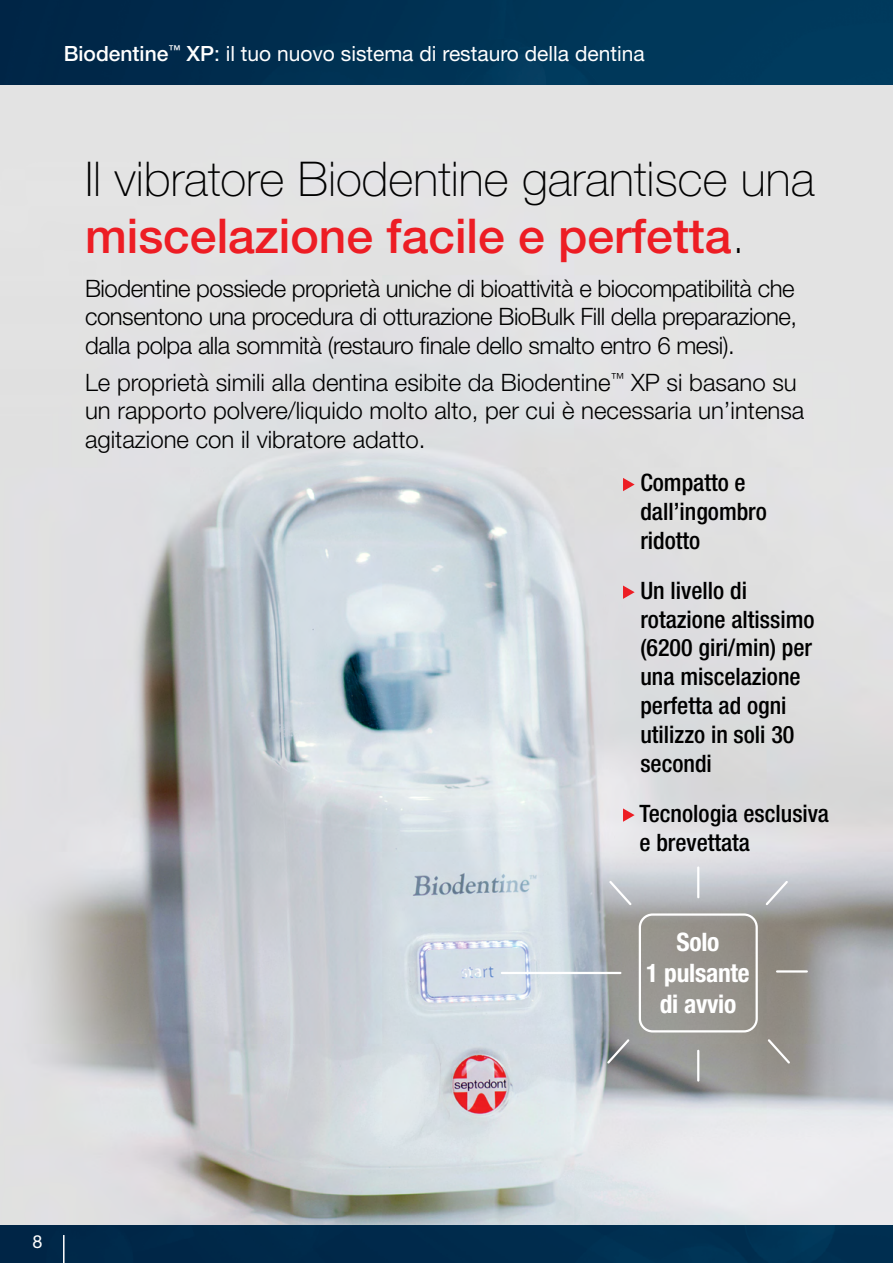
<style>
.page{position:relative;width:893px;height:1263px;background:#fff}
.page>*{position:absolute;margin:0;border:0;box-sizing:border-box;transform-origin:0 0}
.t1{font:100 48px/57px "Helvetica Neue LT Std";color:#000}
.t2{font:700 condensed 25.5px/30.6px "Helvetica Neue LT Std";letter-spacing:-.01em;color:#fff;text-align:center}
.t3{font:300 24px/28.5px "Helvetica Neue LT Std";color:#000;text-align:justify}
.t4{font:500 condensed 24px/28.8px "Helvetica Neue LT Std";color:#000}
.t5{font:21px "Helvetica Neue LT Std";color:#fff}
.t6{font:18px "Helvetica Neue LT Std";color:#fff}
.s1{font-weight:500}
.s2{font-weight:500;color:#ed1d24}
</style>
<div class="page">
<img style="left:0;top:0;width:893px;height:1263px">
<div style="left:639px;top:913px;width:119px;height:119px;border:2px solid #fff;border-radius:13px"></div>
<hr style="left:502px;top:972px;width:118px;height:2px;background:#fff">
<hr style="left:697px;top:867px;width:2px;height:30px;background:#fff">
<hr style="left:777px;top:970px;width:30px;height:2px;background:#fff">
<svg style="left:764px;top:879px;width:26px;height:28px"></svg>
<svg style="left:607px;top:879px;width:26px;height:28px"></svg>
<hr style="left:697px;top:1051px;width:2px;height:29px;background:#fff">
<svg style="left:605px;top:1037px;width:26px;height:29px"></svg>
<svg style="left:766px;top:1037px;width:26px;height:29px"></svg>
<hr style="left:63px;top:1235px;width:2px;height:28px;background:#fff">
<svg style="left:623px;top:478px;width:12px;height:13px"></svg>
<svg style="left:623px;top:585px;width:12px;height:14px"></svg>
<svg style="left:623px;top:808px;width:12px;height:14px"></svg>
<p class="t5" style="left:64px;top:41px;width:582px"><span class="s1">Biodentine</span><sup>™</sup> <span class="s1">XP</span>: il tuo nuovo sistema di restauro della dentina</p>
<h1 class="t1" style="left:85px;top:150px;width:731px">Il vibratore Biodentine garantisce una <span class="s2">miscelazione facile e perfetta</span>.</h1>
<p class="t3" style="left:85px;top:273px;width:713px">Biodentine possiede proprietà uniche di bioattività e biocompatibilità che consentono una procedura di otturazione BioBulk Fill della preparazione, dalla polpa alla sommità (restauro finale dello smalto entro 6 mesi).</p>
<p class="t3" style="left:85px;top:367px;width:721px;text-align:left">Le proprietà simili alla dentina esibite da Biodentine<sup>™</sup> XP si basano su un rapporto polvere/liquido molto alto, per cui è necessaria un’intensa agitazione con il vibratore adatto.</p>
<p class="t4" style="left:640px;top:468px;width:128px">Compatto e dall’ingombro ridotto</p>
<p class="t4" style="left:640px;top:576px;width:176px">Un livello di rotazione altissimo (6200 giri/min) per una miscelazione perfetta ad ogni utilizzo in soli 30 secondi</p>
<p class="t4" style="left:639px;top:798px;width:191px">Tecnologia esclusiva e brevettata</p>
<p class="t2" style="left:646px;top:927px;width:105px">Solo<br>1 pulsante di avvio</p>
<p class="t6" style="left:33px;top:1231px;width:12px">8</p>
</div>
